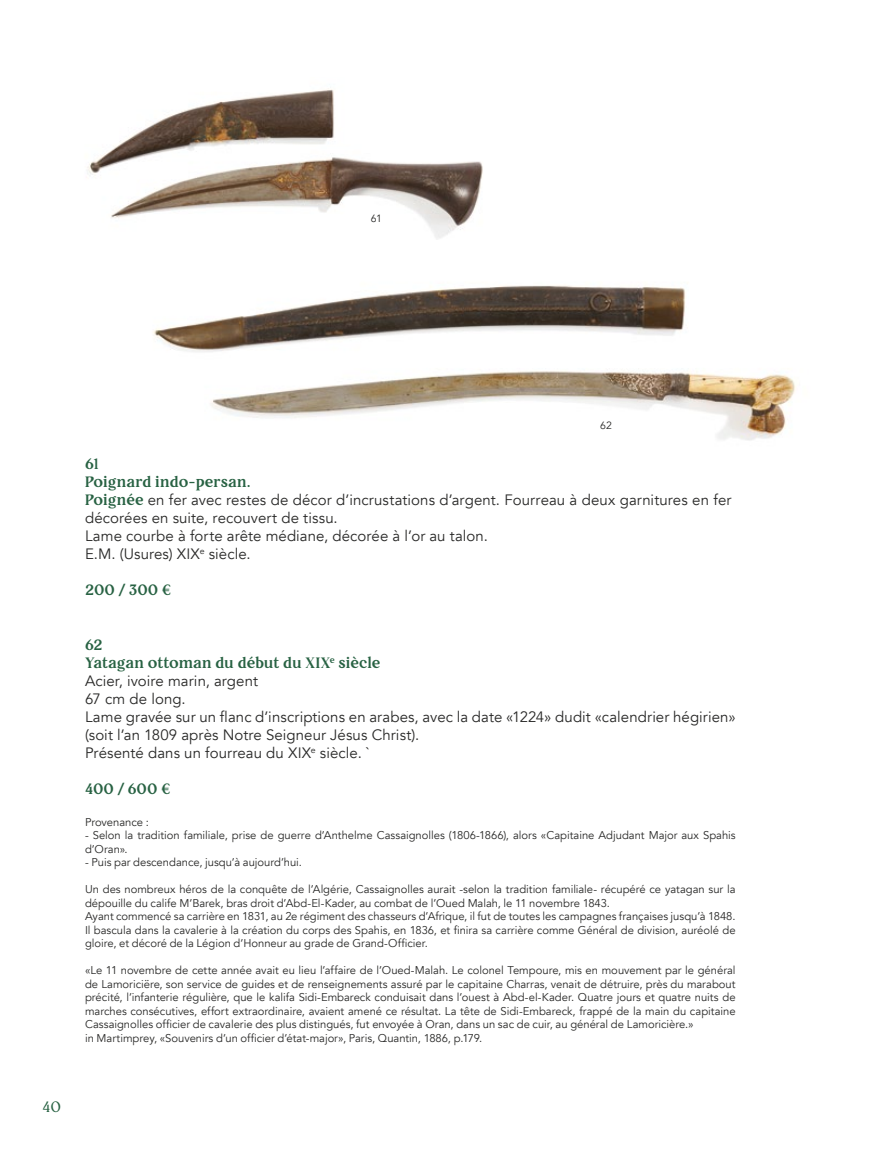
<style>
.page{position:relative;width:893px;height:1149px;background:#fff}
.page>*{position:absolute;margin:0;border:0;box-sizing:border-box;transform-origin:0 0}
.t1{font:15px/18px "Avenir";letter-spacing:.005em;color:#282827}
.t2{font:700 15px/18px "Restora";color:#286243}
.t3{font:15px "Restora";color:#286243}
.t4{font:11.25px/13.5px "Avenir";color:#282827}
.t5{font:10.5px "Avenir";color:#282827}
.s1{font-family:"Restora";font-weight:700;color:#286243}
</style>
<div class="page">
<img style="left:153px;top:285px;width:643px;height:156px">
<img style="left:87px;top:88px;width:396px;height:151px">
<p class="t5" style="left:371px;top:212px;width:13px">61</p>
<h1 class="t3" style="left:43px;top:1096px;width:20px">40</h1>
<p class="t5" style="left:600px;top:419px;width:13px">62</p>
<h1 class="t2" style="left:85px;top:454px;width:167px">61<br>Poignard indo-persan.</h1>
<h1 class="t1" style="left:85px;top:490px;width:648px"><span class="s1">Poignée</span> en fer avec restes de décor d’incrustations d’argent. Fourreau à deux garnitures en fer décorées en suite, recouvert de tissu.<br>Lame courbe à forte arête médiane, décorée à l’or au talon.<br>E.M. (Usures) XIX<sup>e</sup> siècle.</h1>
<h1 class="t2" style="left:85px;top:580px;width:88px">200 / 300 €</h1>
<h1 class="t2" style="left:85px;top:635px;width:297px">62<br>Yatagan ottoman du début du XIX<sup>e</sup> siècle</h1>
<h1 class="t1" style="left:85px;top:672px;width:652px">Acier, ivoire marin, argent<br>67 cm de long.<br>Lame gravée sur un flanc d’inscriptions en arabes, avec la date «1224» dudit «calendrier hégirien» (soit l’an 1809 après Notre Seigneur Jésus Christ).<br>Présenté dans un fourreau du XIX<sup>e</sup> siècle. `</h1>
<h1 class="t2" style="left:85px;top:779px;width:87px">400 / 600 €</h1>
<p class="t4" style="left:85px;top:814px;width:65px">Provenance :</p>
<p class="t4" style="left:85px;top:828px;width:652px">- Selon la tradition familiale, prise de guerre d’Anthelme Cassaignolles (1806-1866), alors «Capitaine Adjudant Major aux Spahis d’Oran».</p>
<p class="t4" style="left:85px;top:855px;width:218px">- Puis par descendance, jusqu’à aujourd’hui.</p>
<p class="t4" style="left:85px;top:882px;width:652px">Un des nombreux héros de la conquête de l’Algérie, Cassaignolles aurait -selon la tradition familiale- récupéré ce yatagan sur la dépouille du calife M’Barek, bras droit d’Abd-El-Kader, au combat de l’Oued Malah, le 11 novembre 1843.<br>Ayant commencé sa carrière en 1831, au 2e régiment des chasseurs d’Afrique, il fut de toutes les campagnes françaises jusqu’à 1848.<br>Il bascula dans la cavalerie à la création du corps des Spahis, en 1836, et finira sa carrière comme Général de division, auréolé de gloire, et décoré de la Légion d’Honneur au grade de Grand-Officier.</p>
<p class="t4" style="left:85px;top:963px;width:652px">«Le 11 novembre de cette année avait eu lieu l’affaire de l’Oued-Malah. Le colonel Tempoure, mis en mouvement par le général de Lamoriciëre, son service de guides et de renseignements assuré par le capitaine Charras, venait de détruire, près du marabout précité, l’infanterie régulière, que le kalifa Sidi-Embareck conduisait dans l’ouest à Abd-el-Kader. Quatre jours et quatre nuits de marches consécutives, effort extraordinaire, avaient amené ce résultat. La tête de Sidi-Embareck, frappé de la main du capitaine Cassaignolles officier de cavalerie des plus distingués, fut envoyée à Oran, dans un sac de cuir, au général de Lamoricière.»<br>in Martimprey, «Souvenirs d’un officier d’état-major», Paris, Quantin, 1886, p.179.</p>
</div>
